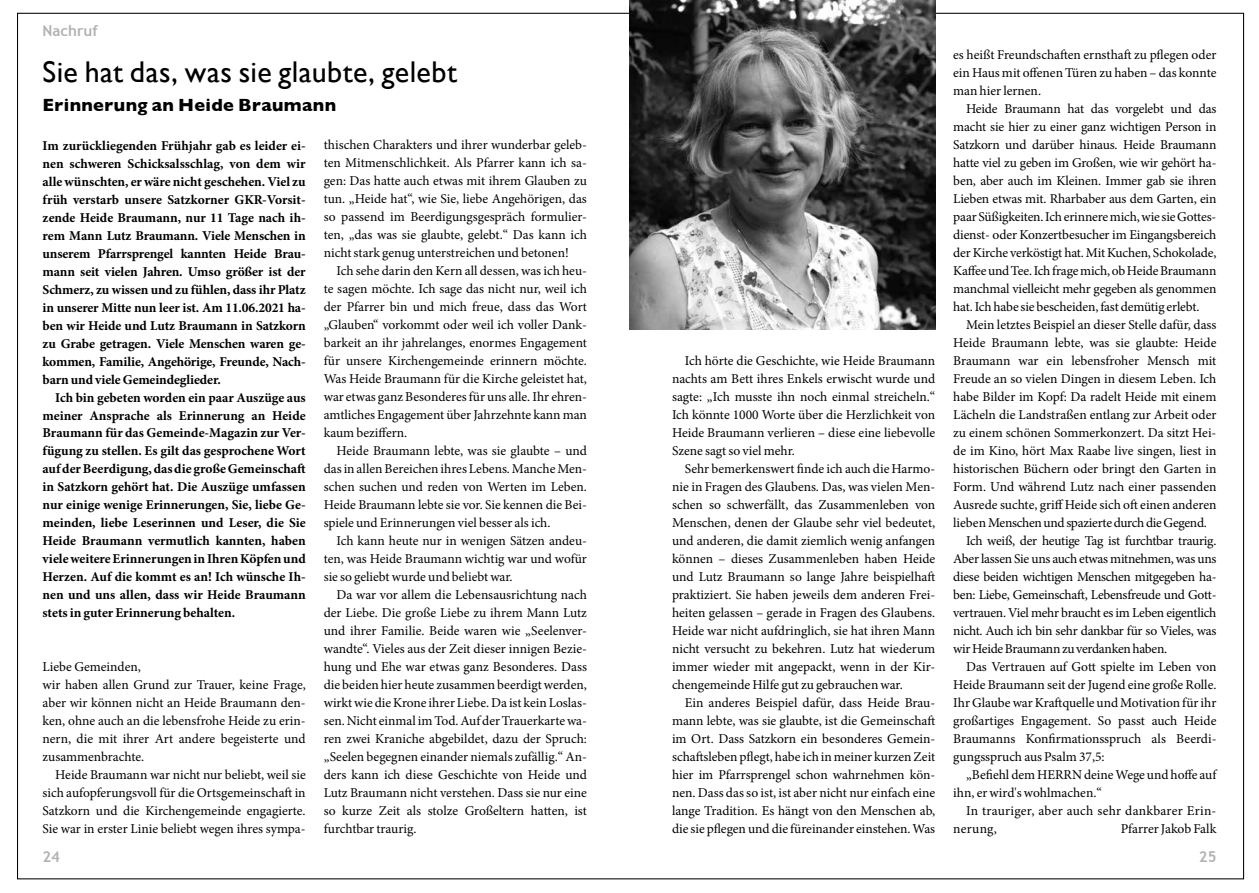
<style>
.page{position:relative;width:1259px;height:893px;background:#fff}
.page>*{position:absolute;margin:0;border:0;box-sizing:border-box;transform-origin:0 0}
.t1{font:30px "Gill Sans";letter-spacing:.015em;color:#000}
.t2{font:700 18px "Gill Sans";letter-spacing:.02em;color:#000}
.t3{font:700 15px "Trebuchet MS";color:#b1b3b4}
.t4{font:13.5px/18px "Minion Pro";letter-spacing:-.005em;color:#000;text-align:justify}
.t5{font:700 13.5px/18px "Minion Pro";letter-spacing:-.005em;color:#000;text-align:justify}
.t6{font:13.5px "Minion Pro";letter-spacing:.02em;color:#000}
</style>
<div class="page">
<img style="left:629px;top:0;width:306px;height:330px">
<p class="t3" style="left:43px;top:21px;width:57px">Nachruf</p>
<h1 class="t1" style="left:43px;top:54px;width:416px">Sie hat das, was sie glaubte, gelebt</h1>
<h2 class="t2" style="left:43px;top:91px;width:295px">Erinnerung an Heide Braumann</h2>
<p class="t5" style="left:43px;top:136px;width:265px">Im zurückliegenden Frühjahr gab es leider ei&shy;nen schweren Schicksalsschlag, von dem wir alle wünschten, er wäre nicht geschehen. Viel zu früh verstarb unsere Satzkorner GKR-Vorsit&shy;zende Heide Braumann, nur 11 Tage nach ih&shy;rem Mann Lutz Braumann. Viele Menschen in unserem Pfarrsprengel kannten Heide Brau&shy;mann seit vielen Jahren. Umso größer ist der Schmerz, zu wissen und zu fühlen, dass ihr Platz in unserer Mitte nun leer ist. Am 11.06.2021 ha&shy;ben wir Heide und Lutz Braumann in Satzkorn zu Grabe getragen. Viele Menschen waren ge&shy;kommen, Familie, Angehörige, Freunde, Nach&shy;barn und viele Gemeindeglieder.</p>
<p class="t5" style="left:43px;top:388px;width:265px;text-indent:13px">Ich bin gebeten worden ein paar Auszüge aus meiner Ansprache als Erinnerung an Heide Braumann für das Gemeinde-Magazin zur Ver&shy;fügung zu stellen. Es gilt das gesprochene Wort auf der Beerdigung, das die große Gemeinschaft in Satzkorn gehört hat. Die Auszüge umfassen nur einige wenige Erinnerungen, Sie, liebe Ge&shy;meinden, liebe Leserinnen und Leser, die Sie Heide Braumann vermutlich kannten, haben viele weitere Erinnerungen in Ihren Köpfen und Herzen. Auf die kommt es an! Ich wünsche Ih&shy;nen und uns allen, dass wir Heide Braumann stets in guter Erinnerung behalten.</p>
<p class="t4" style="left:324px;top:136px;width:265px">thischen Charakters und ihrer wunderbar geleb&shy;ten Mitmenschlichkeit. Als Pfarrer kann ich sa&shy;gen: Das hatte auch etwas mit ihrem Glauben zu tun. „Heide hat“, wie Sie, liebe Angehörigen, das so passend im Beerdigungsgespräch formulier&shy;ten, „das was sie glaubte, gelebt.“ Das kann ich nicht stark genug unterstreichen und betonen!</p>
<p class="t4" style="left:324px;top:262px;width:265px;text-indent:13px">Ich sehe darin den Kern all dessen, was ich heu&shy;te sagen möchte. Ich sage das nicht nur, weil ich der Pfarrer bin und mich freue, dass das Wort „Glauben“ vorkommt oder weil ich voller Dank&shy;barkeit an ihr jahrelanges, enormes Engagement für unsere Kirchengemeinde erinnern möchte.<br>Was Heide Braumann für die Kirche geleistet hat, war etwas ganz Besonderes für uns alle. Ihr ehren&shy;amtliches Engagement über Jahrzehnte kann man kaum beziffern.</p>
<p class="t4" style="left:324px;top:442px;width:265px;text-indent:13px">Heide Braumann lebte, was sie glaubte – und das in allen Bereichen ihres Lebens. Manche Men&shy;schen suchen und reden von Werten im Leben.<br>Heide Braumann lebte sie vor. Sie kennen die Bei&shy;spiele und Erinnerungen viel besser als ich.</p>
<p class="t4" style="left:324px;top:532px;width:265px;text-indent:13px">Ich kann heute nur in wenigen Sätzen andeu&shy;ten, was Heide Braumann wichtig war und wofür sie so geliebt wurde und beliebt war.</p>
<p class="t4" style="left:324px;top:586px;width:265px;text-indent:13px">Da war vor allem die Lebensausrichtung nach der Liebe. Die große Liebe zu ihrem Mann Lutz und ihrer Familie. Beide waren wie „Seelenver&shy;wandte“. Vieles aus der Zeit dieser innigen Bezie&shy;hung und Ehe war etwas ganz Besonderes. Dass die beiden hier heute zusammen beerdigt werden, wirkt wie die Krone ihrer Liebe. Da ist kein Loslas&shy;sen. Nicht einmal im Tod. Auf der Trauerkarte wa&shy;ren zwei Kraniche abgebildet, dazu der Spruch: „Seelen begegnen einander niemals zufällig.“ An&shy;ders kann ich diese Geschichte von Heide und Lutz Braumann nicht verstehen. Dass sie nur eine so kurze Zeit als stolze Großeltern hatten, ist furchtbar traurig.</p>
<p class="t4" style="left:43px;top:658px;width:265px;text-align:left">Liebe Gemeinden,<br>wir haben allen Grund zur Trauer, keine Frage, aber wir können nicht an Heide Braumann den&shy;ken, ohne auch an die lebensfrohe Heide zu erin&shy;nern, die mit ihrer Art andere begeisterte und zusammenbrachte.</p>
<p class="t4" style="left:43px;top:766px;width:265px;text-indent:13px">Heide Braumann war nicht nur beliebt, weil sie sich aufopferungsvoll für die Ortsgemeinschaft in Satzkorn und die Kirchengemeinde engagierte.<br>Sie war in erster Linie beliebt wegen ihres sympa-</p>
<p class="t4" style="left:672px;top:352px;width:265px;text-indent:13px">Ich hörte die Geschichte, wie Heide Braumann nachts am Bett ihres Enkels erwischt wurde und sagte: „Ich musste ihn noch einmal streicheln.“ Ich könnte 1000 Worte über die Herzlichkeit von Heide Braumann verlieren – diese eine liebevolle Szene sagt so viel mehr.</p>
<p class="t4" style="left:672px;top:460px;width:265px;text-indent:13px">Sehr bemerkenswert finde ich auch die Harmo&shy;nie in Fragen des Glaubens. Das, was vielen Men&shy;schen so schwerfällt, das Zusammenleben von Menschen, denen der Glaube sehr viel bedeutet, und anderen, die damit ziemlich wenig anfangen können – dieses Zusammenleben haben Heide und Lutz Braumann so lange Jahre beispielhaft praktiziert. Sie haben jeweils dem anderen Frei&shy;heiten gelassen – gerade in Fragen des Glaubens.<br>Heide war nicht aufdringlich, sie hat ihren Mann nicht versucht zu bekehren. Lutz hat wiederum immer wieder mit angepackt, wenn in der Kir&shy;chengemeinde Hilfe gut zu gebrauchen war.</p>
<p class="t4" style="left:672px;top:694px;width:265px;text-indent:13px">Ein anderes Beispiel dafür, dass Heide Brau&shy;mann lebte, was sie glaubte, ist die Gemeinschaft im Ort. Dass Satzkorn ein besonderes Gemein&shy;schaftsleben pflegt, habe ich in meiner kurzen Zeit hier im Pfarrsprengel schon wahrnehmen kön&shy;nen. Dass das so ist, ist aber nicht nur einfach eine lange Tradition. Es hängt von den Menschen ab, die sie pflegen und die füreinander einstehen. Was</p>
<p class="t4" style="left:953px;top:46px;width:265px">es heißt Freundschaften ernsthaft zu pflegen oder ein Haus mit offenen Türen zu haben – das konnte man hier lernen.</p>
<p class="t4" style="left:953px;top:100px;width:265px;text-indent:13px">Heide Braumann hat das vorgelebt und das macht sie hier zu einer ganz wichtigen Person in Satzkorn und darüber hinaus. Heide Braumann hatte viel zu geben im Großen, wie wir gehört ha&shy;ben, aber auch im Kleinen. Immer gab sie ihren Lieben etwas mit. Rharbaber aus dem Garten, ein paar Süßigkeiten. Ich erinnere mich, wie sie Gottes&shy;dienst- oder Konzertbesucher im Eingangsbereich der Kirche verköstigt hat. Mit Kuchen, Schokolade, Kaffee und Tee. Ich frage mich, ob Heide Braumann manchmal vielleicht mehr gegeben als genommen hat. Ich habe sie bescheiden, fast demütig erlebt.</p>
<p class="t4" style="left:966px;top:316px;width:252px">Mein letztes Beispiel an dieser Stelle dafür, dass</p>
<p class="t4" style="left:953px;top:334px;width:265px">Heide Braumann lebte, was sie glaubte: Heide</p>
<p class="t4" style="left:953px;top:352px;width:265px">Braumann war ein lebensfroher Mensch mit</p>
<p class="t4" style="left:953px;top:370px;width:265px">Freude an so vielen Dingen in diesem Leben. Ich</p>
<p class="t4" style="left:953px;top:388px;width:265px">habe Bilder im Kopf: Da radelt Heide mit einem</p>
<p class="t4" style="left:953px;top:406px;width:265px">Lächeln die Landstraßen entlang zur Arbeit oder</p>
<p class="t4" style="left:953px;top:424px;width:265px">zu einem schönen Sommerkonzert. Da sitzt Hei-</p>
<p class="t4" style="left:953px;top:442px;width:265px">de im Kino, hört Max Raabe live singen, liest in</p>
<p class="t4" style="left:953px;top:460px;width:265px">historischen Büchern oder bringt den Garten in</p>
<p class="t4" style="left:953px;top:478px;width:265px">Form. Und während Lutz nach einer passenden</p>
<p class="t4" style="left:953px;top:496px;width:265px">Ausrede suchte, griff Heide sich oft einen anderen</p>
<p class="t4" style="left:953px;top:514px;width:255px">lieben Menschen und spazierte durch die Gegend.</p>
<p class="t4" style="left:966px;top:532px;width:252px">Ich weiß, der heutige Tag ist furchtbar traurig.</p>
<p class="t4" style="left:953px;top:550px;width:265px">Aber lassen Sie uns auch etwas mitnehmen, was uns</p>
<p class="t4" style="left:953px;top:568px;width:265px">diese beiden wichtigen Menschen mitgegeben ha-</p>
<p class="t4" style="left:953px;top:586px;width:265px">ben: Liebe, Gemeinschaft, Lebensfreude und Gott-</p>
<p class="t4" style="left:953px;top:604px;width:265px">vertrauen. Viel mehr braucht es im Leben eigentlich</p>
<p class="t4" style="left:953px;top:622px;width:265px">nicht. Auch ich bin sehr dankbar für so Vieles, was</p>
<p class="t4" style="left:953px;top:640px;width:215px">wir Heide Braumann zu verdanken haben.</p>
<p class="t4" style="left:966px;top:658px;width:252px">Das Vertrauen auf Gott spielte im Leben von</p>
<p class="t4" style="left:953px;top:676px;width:265px">Heide Braumann seit der Jugend eine große Rolle.</p>
<p class="t4" style="left:953px;top:694px;width:265px">Ihr Glaube war Kraftquelle und Motivation für ihr</p>
<p class="t4" style="left:953px;top:712px;width:265px">großartiges Engagement. So passt auch Heide</p>
<p class="t4" style="left:953px;top:730px;width:265px">Braumanns Konfirmationsspruch als Beerdi-</p>
<p class="t4" style="left:953px;top:748px;width:153px">gungsspruch aus Psalm 37,5:</p>
<p class="t4" style="left:966px;top:766px;width:252px">„Befiehl dem HERRN deine Wege und hoffe auf</p>
<p class="t4" style="left:953px;top:784px;width:150px">ihn, er wird's wohlmachen.“</p>
<p class="t6" style="left:966px;top:802px;width:252px">In trauriger, aber auch sehr dankbarer Erin-</p>
<p class="t4" style="left:953px;top:820px;width:45px">nerung,</p>
<p class="t4" style="left:1120px;top:820px;width:97px">Pfarrer Jakob Falk</p>
<p class="t3" style="left:43px;top:847px;width:19px">24</p>
<p class="t3" style="left:1198px;top:847px;width:19px">25</p>
</div>
